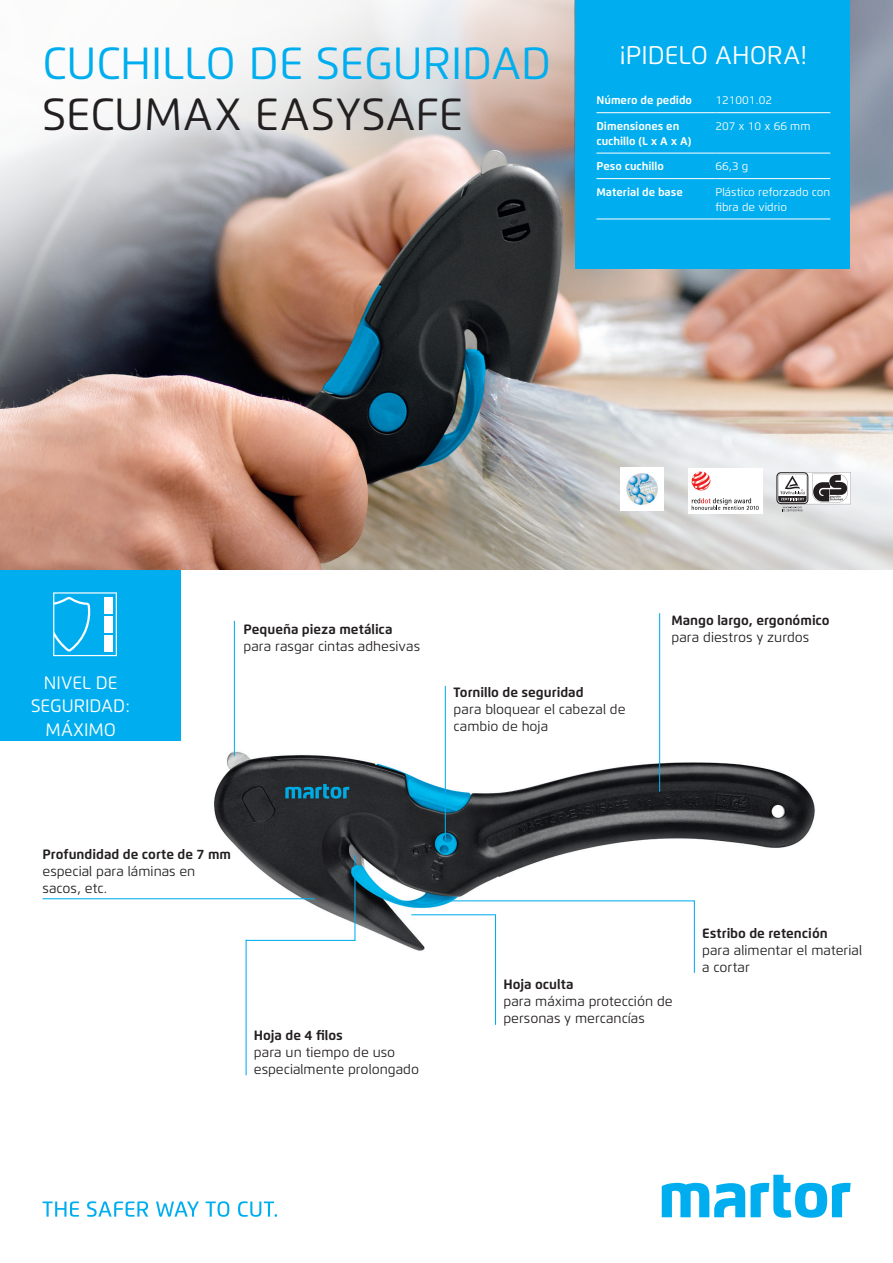
<style>
.page{position:relative;width:893px;height:1263px;background:#fff}
.page>*{position:absolute;margin:0;border:0;box-sizing:border-box;transform-origin:0 0}
.t1{font:45px "Flexo";color:#00aeef}
.t2{font:45px "Flexo";letter-spacing:.01em;color:#231f20}
.t3{font:25.5px "Flexo";color:#fff}
.t4{font:18px/23.4px "Flexo";color:#fff;text-align:center}
.t5{font:13.5px/17px "Flexo";color:#231f20}
.t6{font:700 13.5px "Flexo";color:#231f20}
.t7{font:700 11.25px/14.9px "Flexo";color:#fff}
.t8{font:11.25px/14.9px "Flexo";color:#fff}
</style>
<div class="page">
<svg style="left:283px;top:554px;width:610px;height:16px;background:#bfb7ad"></svg>
<img style="left:202px;top:744px;width:613px;height:212px">
<img style="left:0;top:0;width:893px;height:554px">
<div style="left:0;top:570px;width:180px;height:170px;background:#00aeef"></div>
<hr style="left:234px;top:621px;width:1px;height:135px;background:#00aeef">
<hr style="left:445px;top:686px;width:1px;height:155px;background:#00aeef">
<hr style="left:659px;top:613px;width:1px;height:179px;background:#00aeef">
<hr style="left:43px;top:898px;width:272px;height:1px;background:#00aeef">
<div style="left:575px;top:0;width:275px;height:269px;background:#00aeef"></div>
<hr style="left:715px;top:219px;width:115px;height:1px;background:#fff">
<hr style="left:596px;top:219px;width:119px;height:1px;background:#fff">
<hr style="left:715px;top:178px;width:115px;height:1px;background:#fff">
<hr style="left:596px;top:178px;width:119px;height:1px;background:#fff">
<hr style="left:715px;top:153px;width:115px;height:1px;background:#fff">
<hr style="left:596px;top:153px;width:119px;height:1px;background:#fff">
<hr style="left:715px;top:112px;width:115px;height:1px;background:#fff">
<hr style="left:596px;top:112px;width:119px;height:1px;background:#fff">
<svg style="left:751px;top:1175px;width:100px;height:43px"></svg>
<svg style="left:662px;top:1183px;width:83px;height:34px"></svg>
<svg style="left:43px;top:1201px;width:36px;height:16px"></svg>
<svg style="left:87px;top:1201px;width:61px;height:16px"></svg>
<svg style="left:156px;top:1201px;width:43px;height:16px"></svg>
<svg style="left:206px;top:1201px;width:23px;height:16px"></svg>
<svg style="left:238px;top:1201px;width:39px;height:16px"></svg>
<svg style="left:53px;top:592px;width:64px;height:64px"></svg>
<div style="left:104px;top:597px;width:8px;height:16px;background:#fff"></div>
<div style="left:104px;top:635px;width:8px;height:16px;background:#fff"></div>
<div style="left:104px;top:616px;width:8px;height:16px;background:#fff"></div>
<hr style="left:246px;top:940px;width:1px;height:135px;background:#00aeef">
<hr style="left:354px;top:855px;width:1px;height:86px;background:#00aeef">
<hr style="left:246px;top:940px;width:109px;height:1px;background:#00aeef">
<svg style="left:410px;top:900px;width:285px;height:125px"></svg>
<h1 class="t1" style="left:43px;top:36px;width:510px">CUCHILLO DE SEGURIDAD</h1>
<h1 class="t2" style="left:43px;top:87px;width:422px">SECUMAX EASYSAFE</h1>
<h2 class="t3" style="left:620px;top:39px;width:189px">¡PIDELO AHORA!</h2>
<p class="t7" style="left:596px;top:93px;width:97px">Número de pedido</p>
<p class="t8" style="left:715px;top:93px;width:58px">121001.02</p>
<p class="t7" style="left:596px;top:118px;width:96px">Dimensiones en cuchillo (L x A x A)</p>
<p class="t8" style="left:715px;top:118px;width:97px">207 x 10 x 66 mm</p>
<p class="t7" style="left:596px;top:159px;width:69px">Peso cuchillo</p>
<p class="t8" style="left:715px;top:159px;width:35px">66,3 g</p>
<p class="t7" style="left:596px;top:184px;width:88px">Material de base</p>
<p class="t8" style="left:715px;top:184px;width:116px">Plástico reforzado con fibra de vidrio</p>
<p class="t6" style="left:243px;top:621px;width:151px">Pequeña pieza metálica</p>
<p class="t5" style="left:243px;top:637px;width:178px">para rasgar cintas adhesivas</p>
<p class="t6" style="left:671px;top:612px;width:160px">Mango largo, ergonómico</p>
<p class="t5" style="left:671px;top:629px;width:139px">para diestros y zurdos</p>
<h3 class="t4" style="left:31px;top:671px;width:101px">NIVEL DE<br>SEGURIDAD:<br>MÁXIMO</h3>
<p class="t6" style="left:454px;top:684px;width:132px">Tornillo de seguridad</p>
<p class="t5" style="left:454px;top:701px;width:173px">para bloquear el cabezal de cambio de hoja</p>
<p class="t6" style="left:43px;top:846px;width:190px">Profundidad de corte de 7 mm</p>
<p class="t5" style="left:43px;top:863px;width:154px">especial para láminas en sacos, etc.</p>
<p class="t6" style="left:254px;top:1027px;width:90px">Hoja de 4 filos</p>
<p class="t5" style="left:254px;top:1043px;width:167px">para un tiempo de uso especialmente prolongado</p>
<p class="t6" style="left:503px;top:976px;width:72px">Hoja oculta</p>
<p class="t5" style="left:503px;top:992px;width:171px">para máxima protección de personas y mercancías</p>
<p class="t6" style="left:702px;top:925px;width:127px">Estribo de retención</p>
<p class="t5" style="left:702px;top:941px;width:162px">para alimentar el material a cortar</p>
</div>
